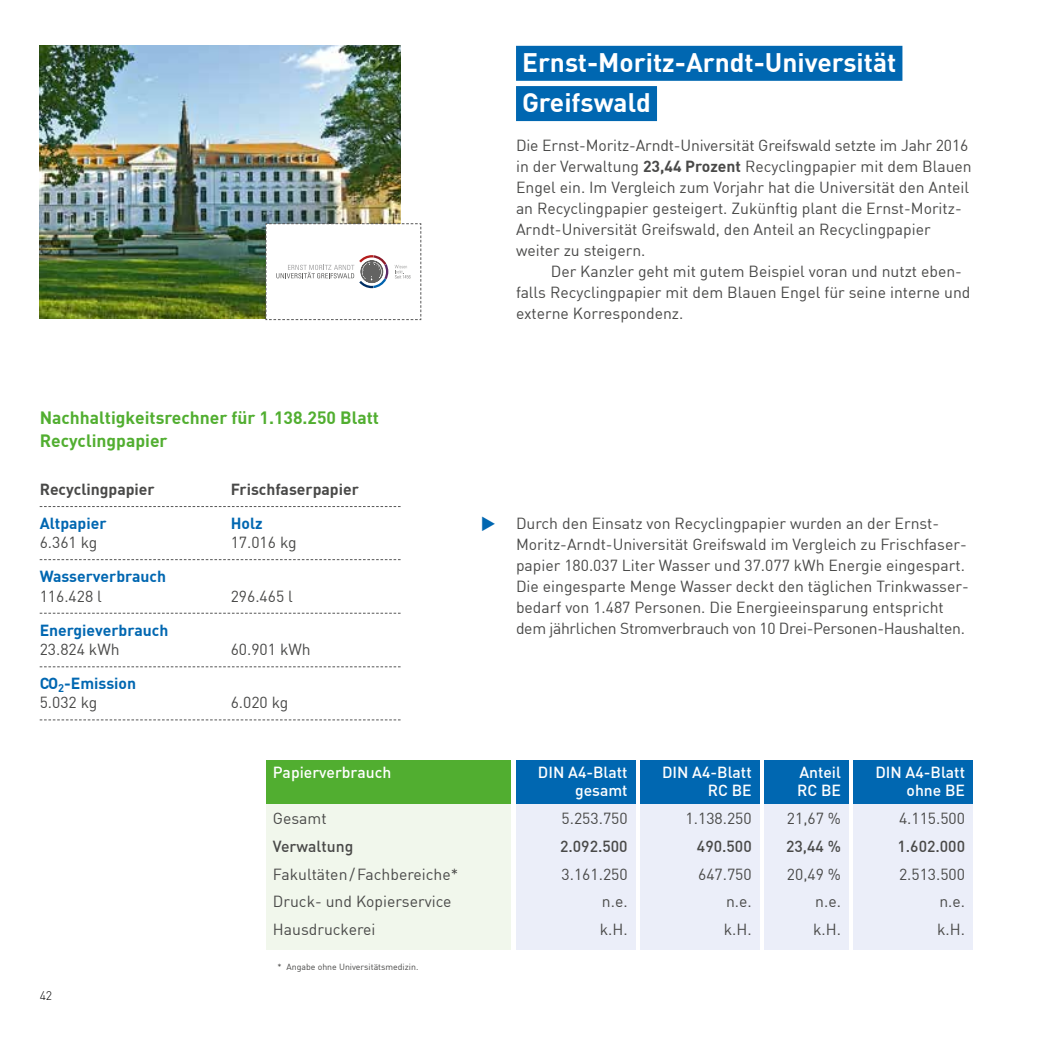
<style>
.page{position:relative;width:1042px;height:1042px;background:#fff}
.page>*{position:absolute;margin:0;border:0;box-sizing:border-box;transform-origin:0 0}
.t1{font:700 26.25px/40.2px "DIN";color:#fff}
.t2{font:700 17.5px/22.8px "DIN";color:#51ae30}
.t3{font:15.75px/21px "DIN";color:#494948}
.t4{font:500 15.75px "DIN";color:#fff}
.t5{font:700 15.75px/19.2px "DIN";color:#0067b1}
.t6{font:500 15.75px "DIN";color:#494948}
.t7{font:700 15.75px "DIN";color:#494948}
.t8{font:300 12.25px "DIN";color:#000}
.t9{font:8.75px "DIN";color:#494948}
.s1{font-weight:400;color:#494948}
.s2{font-weight:700}
</style>
<div class="page">
<div style="left:267px;top:802px;width:244px;height:147px;background:#f1f7ec"></div>
<div style="left:267px;top:760px;width:244px;height:44px;background:#51ae30"></div>
<div style="left:516px;top:802px;width:119px;height:147px;background:#ebeef9"></div>
<div style="left:640px;top:802px;width:119px;height:147px;background:#ebeef9"></div>
<div style="left:764px;top:802px;width:84px;height:147px;background:#ebeef9"></div>
<div style="left:853px;top:802px;width:119px;height:147px;background:#ebeef9"></div>
<div style="left:516px;top:760px;width:119px;height:44px;background:#0067b1"></div>
<div style="left:640px;top:760px;width:119px;height:44px;background:#0067b1"></div>
<div style="left:764px;top:760px;width:84px;height:44px;background:#0067b1"></div>
<div style="left:853px;top:760px;width:119px;height:44px;background:#0067b1"></div>
<div style="left:516px;top:46px;width:386px;height:35px;background:#0067b1"></div>
<div style="left:516px;top:86px;width:141px;height:35px;background:#0067b1"></div>
<svg style="left:40px;top:719px;width:361px;height:1px"></svg>
<svg style="left:40px;top:506px;width:361px;height:1px"></svg>
<svg style="left:40px;top:559px;width:361px;height:1px"></svg>
<svg style="left:40px;top:613px;width:361px;height:1px"></svg>
<svg style="left:40px;top:666px;width:361px;height:1px"></svg>
<img style="left:40px;top:46px;width:361px;height:273px">
<svg style="left:265px;top:223px;width:157px;height:97px"></svg>
<h1 class="t1" style="left:522px;top:41px;width:376px">Ernst-Moritz-Arndt-Universität<br>Greifswald</h1>
<p class="t2" style="left:40px;top:405px;width:341px">Nachhaltigkeitsrechner für 1.138.250 Blatt<br>Recyclingpapier</p>
<p class="t7" style="left:40px;top:479px;width:117px">Recyclingpapier</p>
<p class="t7" style="left:231px;top:479px;width:130px">Frischfaserpapier</p>
<p class="t5" style="left:40px;top:513px;width:68px">Altpapier</p>
<p class="t5" style="left:231px;top:513px;width:33px">Holz</p>
<p class="t3" style="left:40px;top:532px;width:59px">6.361 kg</p>
<p class="t3" style="left:231px;top:532px;width:67px">17.016 kg</p>
<p class="t5" style="left:40px;top:566px;width:128px">Wasserverbrauch</p>
<p class="t3" style="left:40px;top:585px;width:64px">116.428 l</p>
<p class="t3" style="left:231px;top:585px;width:64px">296.465 l</p>
<p class="t5" style="left:40px;top:620px;width:130px">Energieverbrauch</p>
<p class="t3" style="left:40px;top:638px;width:82px">23.824 kWh</p>
<p class="t3" style="left:231px;top:638px;width:82px">60.901 kWh</p>
<p class="t5" style="left:40px;top:673px;width:98px">CO<sub>2</sub>-Emission<br><span class="s1">5.032 kg</span></p>
<p class="t3" style="left:231px;top:692px;width:59px">6.020 kg</p>
<p class="t3" style="left:516px;top:134px;width:457px">Die Ernst-Moritz-Arndt-Universität Greifswald setzte im Jahr 2016 in der Verwaltung <span class="s2">23,44 Prozent</span> Recyclingpapier mit dem Blauen Engel ein. Im Vergleich zum Vorjahr hat die Universität den Anteil an Recyclingpapier gesteigert. Zukünftig plant die Ernst-Moritz-Arndt-Universität Greifswald, den Anteil an Recyclingpapier weiter zu steigern.</p>
<p class="t3" style="left:516px;top:260px;width:456px;text-indent:35px">Der Kanzler geht mit gutem Beispiel voran und nutzt eben&shy;falls Recyclingpapier mit dem Blauen Engel für seine interne und externe Korrespondenz.</p>
<p class="t3" style="left:516px;top:512px;width:450px">Durch den Einsatz von Recyclingpapier wurden an der Ernst-Moritz-Arndt-Universität Greifswald im Vergleich zu Frischfaser&shy;papier 180.037 Liter Wasser und 37.077 kWh Energie eingespart.<br>Die eingesparte Menge Wasser deckt den täglichen Trinkwasser-- bedarf von 1.487 Personen. Die Energieeinsparung entspricht dem jährlichen Stromverbrauch von 10 Drei-Personen-Haushalten.</p>
<p class="t4" style="left:273px;top:762px;width:120px">Papierverbrauch</p>
<p class="t4" style="left:538px;top:762px;width:91px">DIN A4-Blatt</p>
<p class="t4" style="left:662px;top:762px;width:91px">DIN A4-Blatt</p>
<p class="t4" style="left:799px;top:762px;width:43px">Anteil</p>
<p class="t4" style="left:875px;top:762px;width:91px">DIN A4-Blatt</p>
<p class="t4" style="left:575px;top:780px;width:54px">gesamt</p>
<p class="t4" style="left:708px;top:780px;width:45px">RC BE</p>
<p class="t4" style="left:797px;top:780px;width:45px">RC BE</p>
<p class="t4" style="left:906px;top:780px;width:60px">ohne BE</p>
<p class="t3" style="left:273px;top:807px;width:55px">Gesamt</p>
<p class="t3" style="left:561px;top:807px;width:68px">5.253.750</p>
<p class="t3" style="left:685px;top:807px;width:68px">1.138.250</p>
<p class="t3" style="left:787px;top:807px;width:56px">21,67 %</p>
<p class="t3" style="left:899px;top:807px;width:68px">4.115.500</p>
<p class="t6" style="left:273px;top:836px;width:82px">Verwaltung</p>
<p class="t6" style="left:560px;top:836px;width:69px">2.092.500</p>
<p class="t6" style="left:697px;top:836px;width:56px">490.500</p>
<p class="t6" style="left:786px;top:836px;width:56px">23,44 %</p>
<p class="t6" style="left:897px;top:836px;width:69px">1.602.000</p>
<p class="t3" style="left:273px;top:863px;width:187px">Fakultäten/Fachbereiche*</p>
<p class="t3" style="left:561px;top:863px;width:68px">3.161.250</p>
<p class="t3" style="left:698px;top:863px;width:55px">647.750</p>
<p class="t3" style="left:787px;top:863px;width:56px">20,49 %</p>
<p class="t3" style="left:899px;top:863px;width:68px">2.513.500</p>
<p class="t3" style="left:273px;top:891px;width:180px">Druck- und Kopierservice</p>
<p class="t3" style="left:602px;top:891px;width:27px">n.e.</p>
<p class="t3" style="left:726px;top:891px;width:27px">n.e.</p>
<p class="t3" style="left:815px;top:891px;width:27px">n.e.</p>
<p class="t3" style="left:939px;top:891px;width:27px">n.e.</p>
<p class="t3" style="left:273px;top:919px;width:104px">Hausdruckerei</p>
<p class="t3" style="left:600px;top:919px;width:29px">k.H.</p>
<p class="t3" style="left:724px;top:919px;width:29px">k.H.</p>
<p class="t3" style="left:813px;top:919px;width:29px">k.H.</p>
<p class="t3" style="left:937px;top:919px;width:29px">k.H.</p>
<p class="t8" style="left:40px;top:988px;width:14px">42</p>
<p class="t9" style="left:277px;top:961px;width:142px">* Angabe ohne Universitätsmedizin.</p>
</div>
